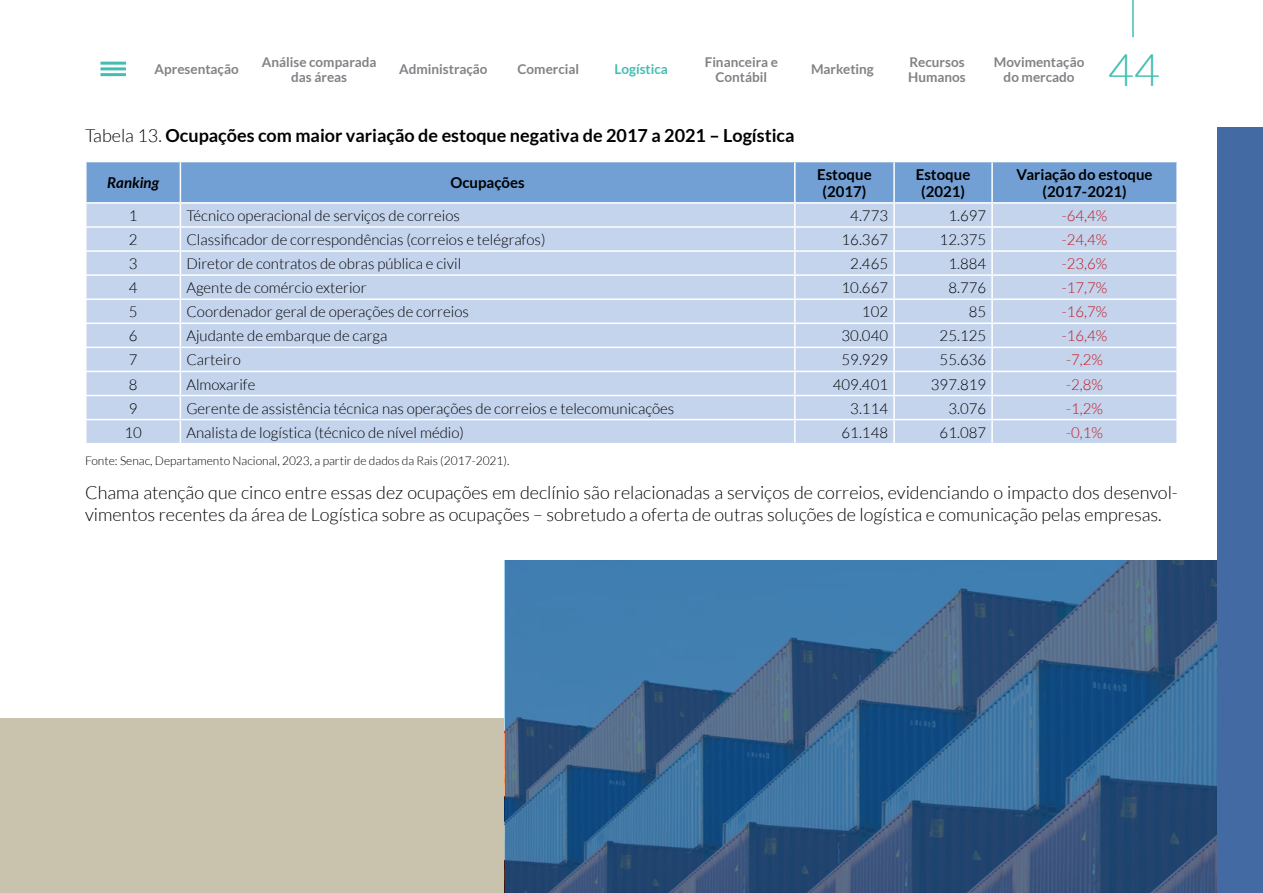
<style>
.page{position:relative;width:1263px;height:893px;background:#fff}
.page>*{position:absolute;margin:0;border:0;box-sizing:border-box;transform-origin:0 0}
.t1{font:300 45px "Lato";color:#42beb1}
.t2{font:300 18px/21.6px "Lato";color:#000}
.t3{font:700 18px "Lato";color:#000}
.t4{font:300 15px "Lato";color:#000}
.t5{font:700 15px/17.2px "Lato";color:#000;text-align:center}
.t6{font:300 15px "Lato";color:#c4161c}
.t7{font:italic 700 15px "Lato";color:#000}
.t8{font:700 13.5px/15px "Lato";color:#808285;text-align:center}
.t9{font:700 13.5px "Lato";color:#42beb1}
.t10{font:300 12px "Lato";color:#000}
.s1{font-weight:300}
</style>
<div class="page">
<hr style="left:100px;top:62px;width:26px;height:3px;background:#42beb1">
<hr style="left:100px;top:67px;width:26px;height:3px;background:#42beb1">
<hr style="left:100px;top:73px;width:26px;height:3px;background:#42beb1">
<hr style="left:1132px;top:0;width:2px;height:37px;background:#42beb1">
<svg style="left:86px;top:162px;width:1091px;height:281px;background:#bccfea"></svg>
<hr style="left:894px;top:419px;width:98px;height:1px;background:#fff">
<hr style="left:893px;top:420px;width:2px;height:23px;background:#fff">
<hr style="left:992px;top:419px;width:186px;height:1px;background:#fff">
<hr style="left:991px;top:420px;width:2px;height:23px;background:#fff">
<div style="left:0;top:719px;width:522px;height:174px;background:#c9c3ae"></div>
<svg style="left:505px;top:560px;width:713px;height:333px;background:#36638f"></svg>
<div style="left:1218px;top:128px;width:45px;height:765px;background:#436aa2"></div>
<p class="t8" style="left:155px;top:62px;width:86px">Apresentação</p>
<p class="t8" style="left:262px;top:54px;width:116px">Análise comparada das áreas</p>
<p class="t8" style="left:399px;top:62px;width:90px">Administração</p>
<p class="t8" style="left:518px;top:62px;width:63px">Comercial</p>
<p class="t9" style="left:615px;top:62px;width:55px">Logística</p>
<p class="t8" style="left:705px;top:54px;width:75px">Financeira e<br>Contábil</p>
<p class="t8" style="left:811px;top:62px;width:64px">Marketing</p>
<p class="t8" style="left:908px;top:54px;width:59px;text-align:left">Recursos<br>Humanos</p>
<p class="t8" style="left:994px;top:54px;width:92px">Movimentação do mercado</p>
<h1 class="t1" style="left:1108px;top:46px;width:54px">44</h1>
<p class="t3" style="left:85px;top:125px;width:711px"><span class="s1">Tabela 13.</span> Ocupações com maior variação de estoque negativa de 2017 a 2021 – Logística</p>
<p class="t7" style="left:107px;top:174px;width:53px">Ranking</p>
<p class="t5" style="left:450px;top:174px;width:76px">Ocupações</p>
<p class="t5" style="left:817px;top:165px;width:56px">Estoque (2017)</p>
<p class="t5" style="left:916px;top:165px;width:56px">Estoque (2021)</p>
<p class="t5" style="left:1017px;top:165px;width:137px">Variação do estoque (2017-2021)</p>
<p class="t4" style="left:129px;top:208px;width:10px">1</p>
<p class="t4" style="left:186px;top:208px;width:275px">Técnico operacional de serviços de correios</p>
<p class="t4" style="left:850px;top:208px;width:39px">4.773</p>
<p class="t4" style="left:948px;top:208px;width:39px">1.697</p>
<p class="t6" style="left:1062px;top:208px;width:47px">-64,4%</p>
<p class="t4" style="left:129px;top:232px;width:10px">2</p>
<p class="t4" style="left:186px;top:232px;width:361px">Classificador de correspondências (correios e telégrafos)</p>
<p class="t4" style="left:842px;top:232px;width:48px">16.367</p>
<p class="t4" style="left:940px;top:232px;width:48px">12.375</p>
<p class="t6" style="left:1062px;top:232px;width:47px">-24,4%</p>
<p class="t4" style="left:129px;top:256px;width:10px">3</p>
<p class="t4" style="left:186px;top:256px;width:276px">Diretor de contratos de obras pública e civil</p>
<p class="t4" style="left:850px;top:256px;width:39px">2.465</p>
<p class="t4" style="left:948px;top:256px;width:39px">1.884</p>
<p class="t6" style="left:1062px;top:256px;width:47px">-23,6%</p>
<p class="t4" style="left:129px;top:280px;width:10px">4</p>
<p class="t4" style="left:186px;top:280px;width:182px">Agente de comércio exterior</p>
<p class="t4" style="left:842px;top:280px;width:48px">10.667</p>
<p class="t4" style="left:948px;top:280px;width:39px">8.776</p>
<p class="t6" style="left:1062px;top:280px;width:47px">-17,7%</p>
<p class="t4" style="left:129px;top:304px;width:10px">5</p>
<p class="t4" style="left:186px;top:304px;width:284px">Coordenador geral de operações de correios</p>
<p class="t4" style="left:862px;top:304px;width:28px">102</p>
<p class="t4" style="left:969px;top:304px;width:19px">85</p>
<p class="t6" style="left:1062px;top:304px;width:47px">-16,7%</p>
<p class="t4" style="left:129px;top:328px;width:10px">6</p>
<p class="t4" style="left:186px;top:328px;width:203px">Ajudante de embarque de carga</p>
<p class="t4" style="left:842px;top:328px;width:48px">30.040</p>
<p class="t4" style="left:940px;top:328px;width:48px">25.125</p>
<p class="t6" style="left:1062px;top:328px;width:47px">-16,4%</p>
<p class="t4" style="left:129px;top:352px;width:10px">7</p>
<p class="t4" style="left:186px;top:352px;width:56px">Carteiro</p>
<p class="t4" style="left:842px;top:352px;width:48px">59.929</p>
<p class="t4" style="left:940px;top:352px;width:48px">55.636</p>
<p class="t6" style="left:1066px;top:352px;width:38px">-7,2%</p>
<p class="t4" style="left:129px;top:376px;width:10px">8</p>
<p class="t4" style="left:186px;top:376px;width:71px">Almoxarife</p>
<p class="t4" style="left:833px;top:376px;width:57px">409.401</p>
<p class="t4" style="left:931px;top:376px;width:57px">397.819</p>
<p class="t6" style="left:1066px;top:376px;width:38px">-2,8%</p>
<p class="t4" style="left:129px;top:400px;width:10px">9</p>
<p class="t4" style="left:186px;top:400px;width:489px">Gerente de assistência técnica nas operações de correios e telecomunicações</p>
<p class="t4" style="left:850px;top:400px;width:39px">3.114</p>
<p class="t4" style="left:948px;top:400px;width:39px">3.076</p>
<p class="t6" style="left:1066px;top:400px;width:38px">-1,2%</p>
<p class="t4" style="left:124px;top:424px;width:19px">10</p>
<p class="t4" style="left:186px;top:424px;width:279px">Analista de logística (técnico de nível médio)</p>
<p class="t4" style="left:842px;top:424px;width:48px">61.148</p>
<p class="t4" style="left:940px;top:424px;width:48px">61.087</p>
<p class="t6" style="left:1066px;top:424px;width:38px">-0,1%</p>
<p class="t10" style="left:85px;top:454px;width:426px">Fonte: Senac, Departamento Nacional, 2023, a partir de dados da Rais (2017-2021).</p>
<p class="t2" style="left:85px;top:482px;width:1094px">Chama atenção que cinco entre essas dez ocupações em declínio são relacionadas a serviços de correios, evidenciando o impacto dos desenvol&shy;vimentos recentes da área de Logística sobre as ocupações – sobretudo a oferta de outras soluções de logística e comunicação pelas empresas.</p>
</div>
